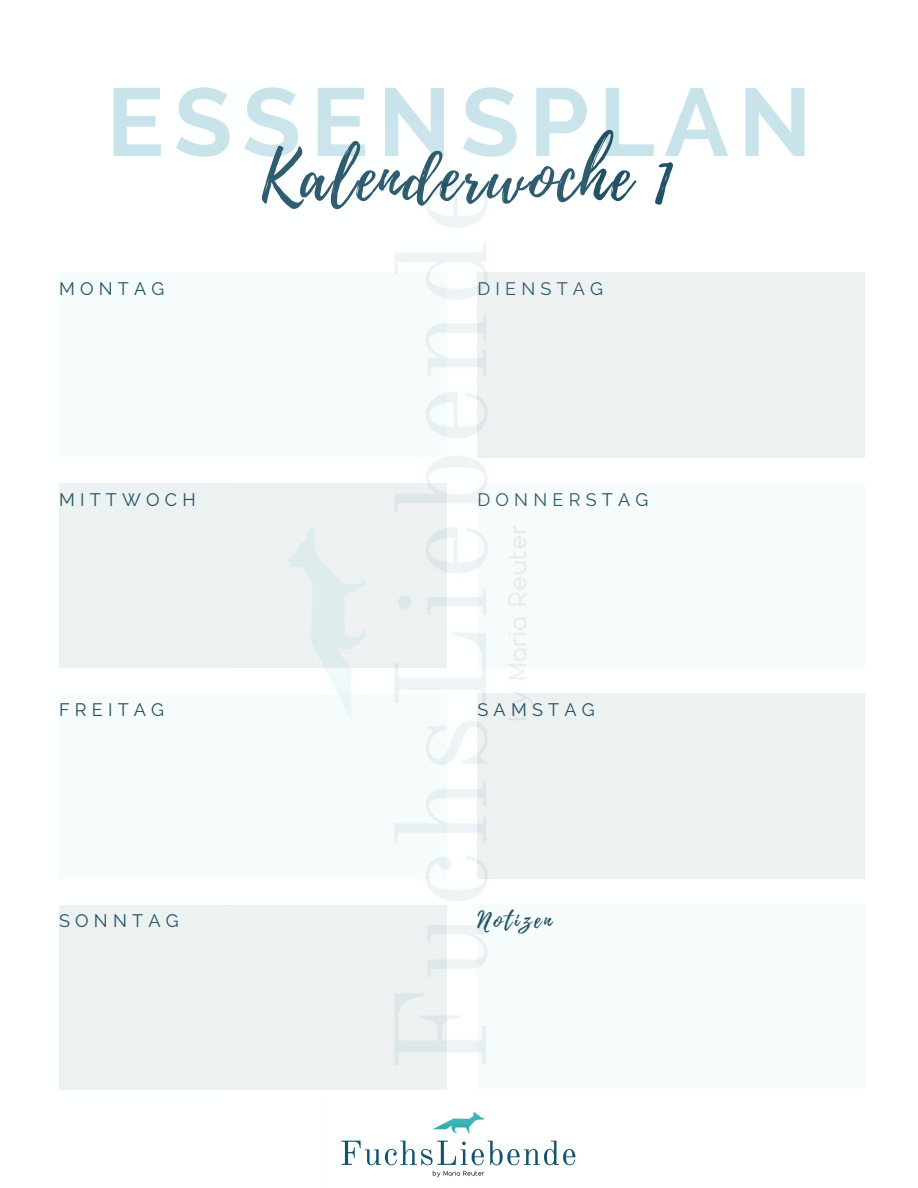
<style>
.page{position:relative;width:918px;height:1188px;background:#fff}
.page>*{position:absolute;margin:0;border:0;box-sizing:border-box;transform-origin:0 0}
.t1{font:700 96px "Raleway";letter-spacing:.1em;color:#c9e3ea}
.t2{font:66.3px "Playlist Script";letter-spacing:.03em;color:#225165}
.t3{font:22.5px "Playlist Script";letter-spacing:.13em;color:#225165}
.t4{font:18px "Raleway";letter-spacing:.29em;color:#225165}
</style>
<div class="page">
<img style="left:341px;top:1124px;width:235px;height:54px">
<div style="left:59px;top:272px;width:387px;height:185px;background:#f6fbfc"></div>
<div style="left:59px;top:483px;width:387px;height:185px;background:#ecf1f2"></div>
<div style="left:59px;top:694px;width:387px;height:185px;background:#f6fbfc"></div>
<div style="left:59px;top:905px;width:387px;height:184px;background:#ecf1f2"></div>
<div style="left:478px;top:273px;width:387px;height:184px;background:#ecf1f2"></div>
<div style="left:478px;top:483px;width:387px;height:185px;background:#f6fbfc"></div>
<div style="left:478px;top:694px;width:387px;height:184px;background:#ecf1f2"></div>
<div style="left:478px;top:904px;width:387px;height:185px;background:#f6fbfc"></div>
<img style="left:226px;top:181px;width:366px;height:943px">
<h1 class="t1" style="left:106px;top:66px;width:707px">ESSENSPLAN</h1>
<h2 class="t2" style="left:260px;top:130px;width:412px">Kalenderwoche 1</h2>
<p class="t4" style="left:59px;top:278px;width:107px">MONTAG</p>
<p class="t4" style="left:478px;top:278px;width:127px">DIENSTAG</p>
<p class="t4" style="left:59px;top:489px;width:138px">MITTWOCH</p>
<p class="t4" style="left:478px;top:489px;width:172px">DONNERSTAG</p>
<p class="t4" style="left:59px;top:699px;width:107px">FREITAG</p>
<p class="t4" style="left:478px;top:699px;width:119px">SAMSTAG</p>
<p class="t4" style="left:59px;top:910px;width:121px">SONNTAG</p>
<p class="t3" style="left:478px;top:904px;width:76px">Notizen</p>
</div>
